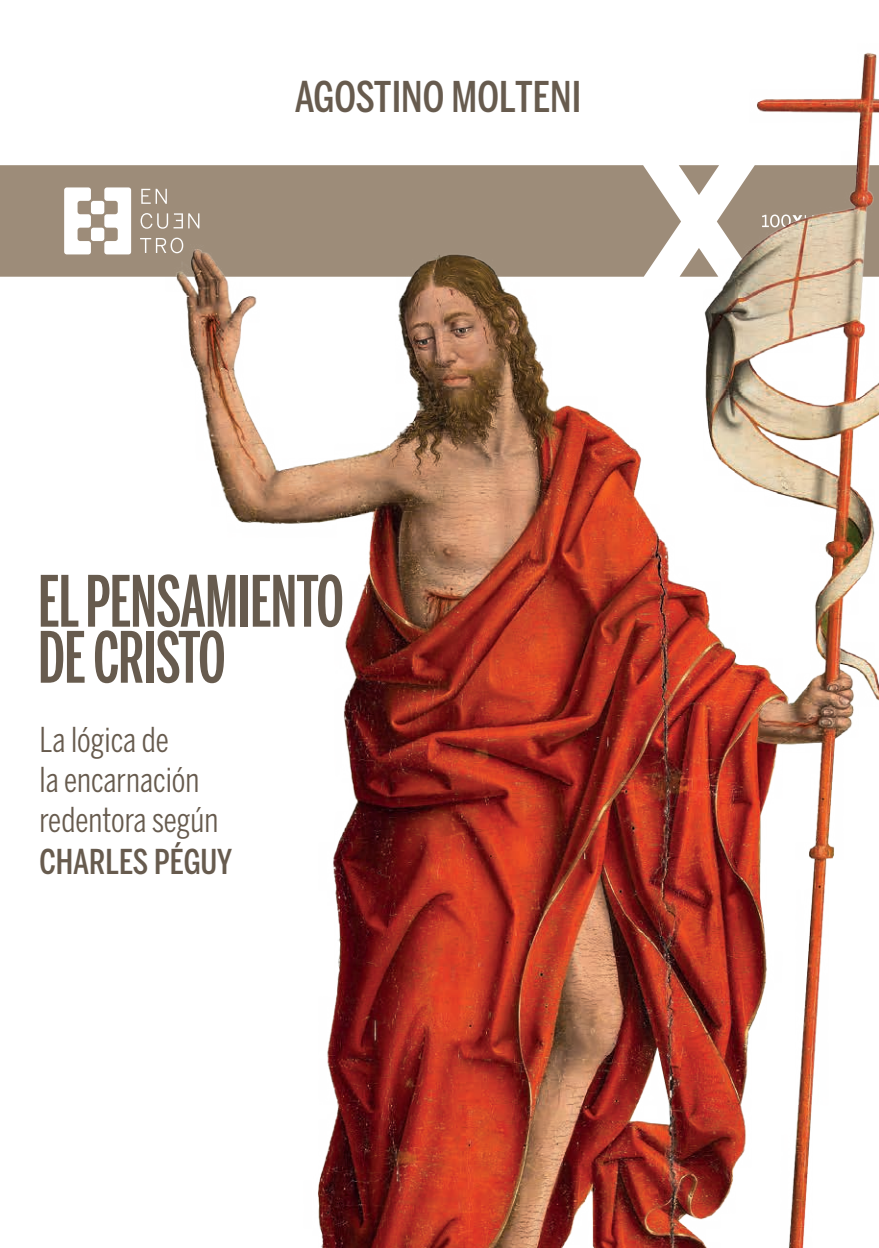
<style>
.page{position:relative;width:879px;height:1248px;background:#fff}
.page>*{position:absolute;margin:0;border:0;box-sizing:border-box;transform-origin:0 0}
.t1{font:500 70px/56px "Benton Sans Extra Comp";letter-spacing:-.01em;color:#675b4e}
.t2{font:500 42px "Benton Sans Comp";color:#675b4e}
.t3{font:34px/40.6px "Benton Sans Comp";color:#675b4e}
.s1{font-weight:500}
</style>
<div class="page">
<img style="left:0;top:52px;width:879px;height:1195px">
<p class="t2" style="left:295px;top:72px;width:288px">AGOSTINO MOLTENI</p>
<p class="t1" style="left:38px;top:573px;width:307px">EL PENSAMIENTO<br>DE CRISTO</p>
<p class="t3" style="left:39px;top:719px;width:194px">La lógica de<br>la encarnación redentora según<br><span class="s1">CHARLES PÉGUY</span></p>
</div>
